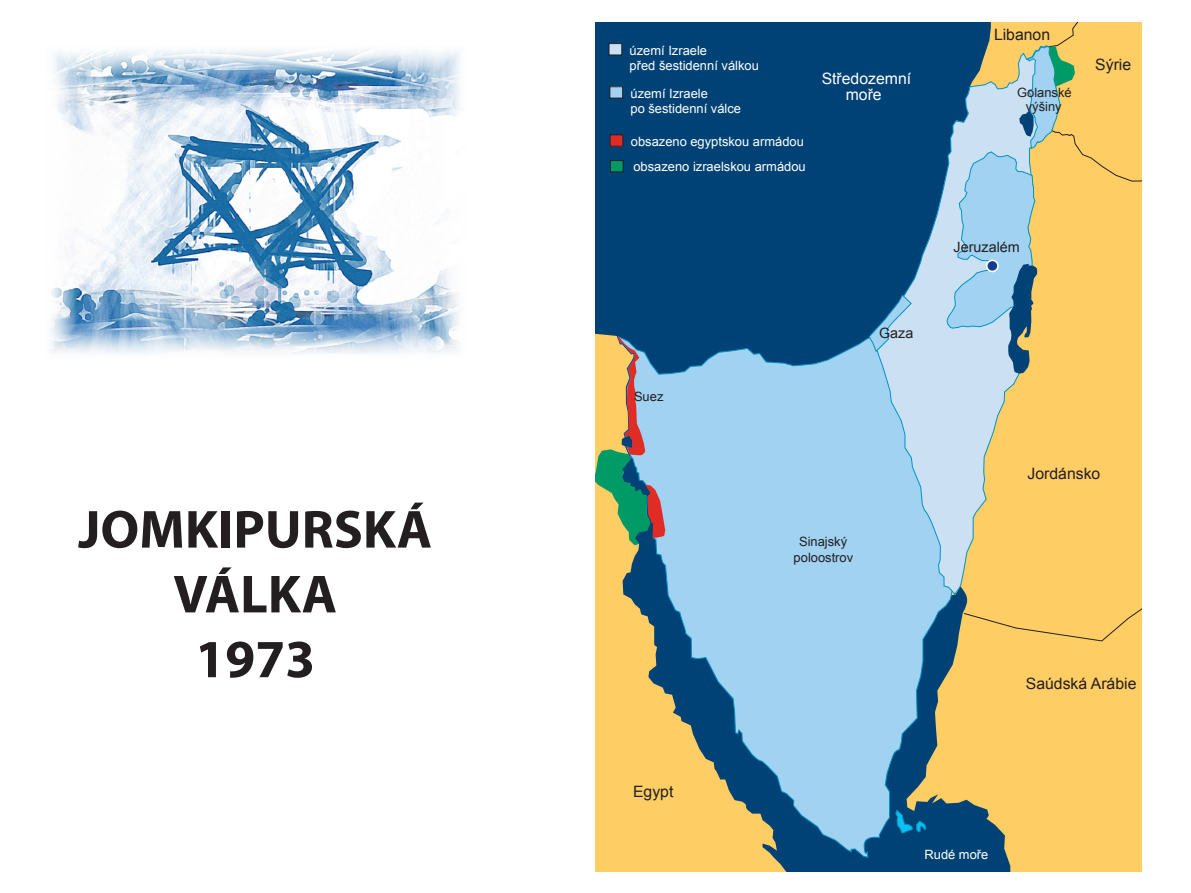
<style>
.page{position:relative;width:1191px;height:893px;background:#fff}
.page>*{position:absolute;margin:0;border:0;box-sizing:border-box;transform-origin:0 0}
.t1{font:700 54px "Myriad Pro";color:#231f20}
.t2{font:15.6px "Arial";color:#231f20}
.t3{font:15.6px/15.6px "Arial";color:#fff;text-align:center}
.t4{font:14.25px "Arial";color:#231f20}
.t5{font:12.75px/15.6px "Arial";color:#fff}
.t6{font:12.75px/15.6px "Arial";color:#231f20;text-align:center}
</style>
<div class="page">
<img style="left:50px;top:50px;width:410px;height:304px">
<div style="left:595px;top:23px;width:546px;height:849px;background:#004275"></div>
<svg style="left:956px;top:612px;width:185px;height:260px;background:#eac265"></svg>
<div style="left:595px;top:333px;width:192px;height:539px;background:#fecd64"></div>
<svg style="left:617px;top:336px;width:339px;height:522px"></svg>
<svg style="left:870px;top:174px;width:93px;height:421px"></svg>
<svg style="left:963px;top:23px;width:178px;height:619px;background:#f6cb6c"></svg>
<svg style="left:869px;top:295px;width:42px;height:57px"></svg>
<div style="left:610px;top:87px;width:12px;height:11px;background:#a1d2f1"></div>
<div style="left:609px;top:87px;width:14px;height:11px;border:1px solid #231f20"></div>
<svg style="left:946px;top:46px;width:128px;height:328px;background:#b2c2b6"></svg>
<div style="left:610px;top:135px;width:13px;height:11px;background:#e12c26"></div>
<div style="left:610px;top:161px;width:13px;height:11px;background:#009a67"></div>
<div style="left:610px;top:160px;width:13px;height:12px;border:1px solid #231f20"></div>
<div style="left:609px;top:44px;width:13px;height:11px;background:#cbe0f3"></div>
<div style="left:609px;top:43px;width:13px;height:12px;border:1px solid #231f20"></div>
<svg style="left:595px;top:334px;width:70px;height:211px;background:#98a384"></svg>
<p class="t1" style="left:78px;top:494px;width:355px">JOMKIPURSKÁ</p>
<p class="t1" style="left:173px;top:559px;width:165px">VÁLKA</p>
<p class="t1" style="left:195px;top:624px;width:121px">1973</p>
<p class="t5" style="left:629px;top:43px;width:131px">území Izraele<br>před šestidenní válkou</p>
<p class="t5" style="left:630px;top:86px;width:112px">území Izraele<br>po šestidenní válce</p>
<p class="t5" style="left:631px;top:129px;width:176px;line-height:24.9px">obsazeno egyptskou armádou obsazeno izraelskou armádou</p>
<p class="t3" style="left:821px;top:71px;width:91px">Středozemní moře</p>
<p class="t6" style="left:634px;top:389px;width:31px">Suez</p>
<p class="t4" style="left:879px;top:324px;width:36px">Gaza</p>
<p class="t6" style="left:793px;top:534px;width:61px">Sinajský poloostrov</p>
<p class="t2" style="left:994px;top:24px;width:58px">Libanon</p>
<p class="t6" style="left:1017px;top:86px;width:56px;line-height:13.2px">Golanské výšiny</p>
<p class="t2" style="left:1095px;top:55px;width:37px">Sýrie</p>
<p class="t4" style="left:953px;top:238px;width:68px">Jeruzalém</p>
<p class="t2" style="left:1027px;top:463px;width:74px">Jordánsko</p>
<p class="t2" style="left:633px;top:782px;width:42px">Egypt</p>
<p class="t2" style="left:1025px;top:673px;width:112px">Saúdská Arábie</p>
<p class="t5" style="left:924px;top:847px;width:65px">Rudé moře</p>
</div>
